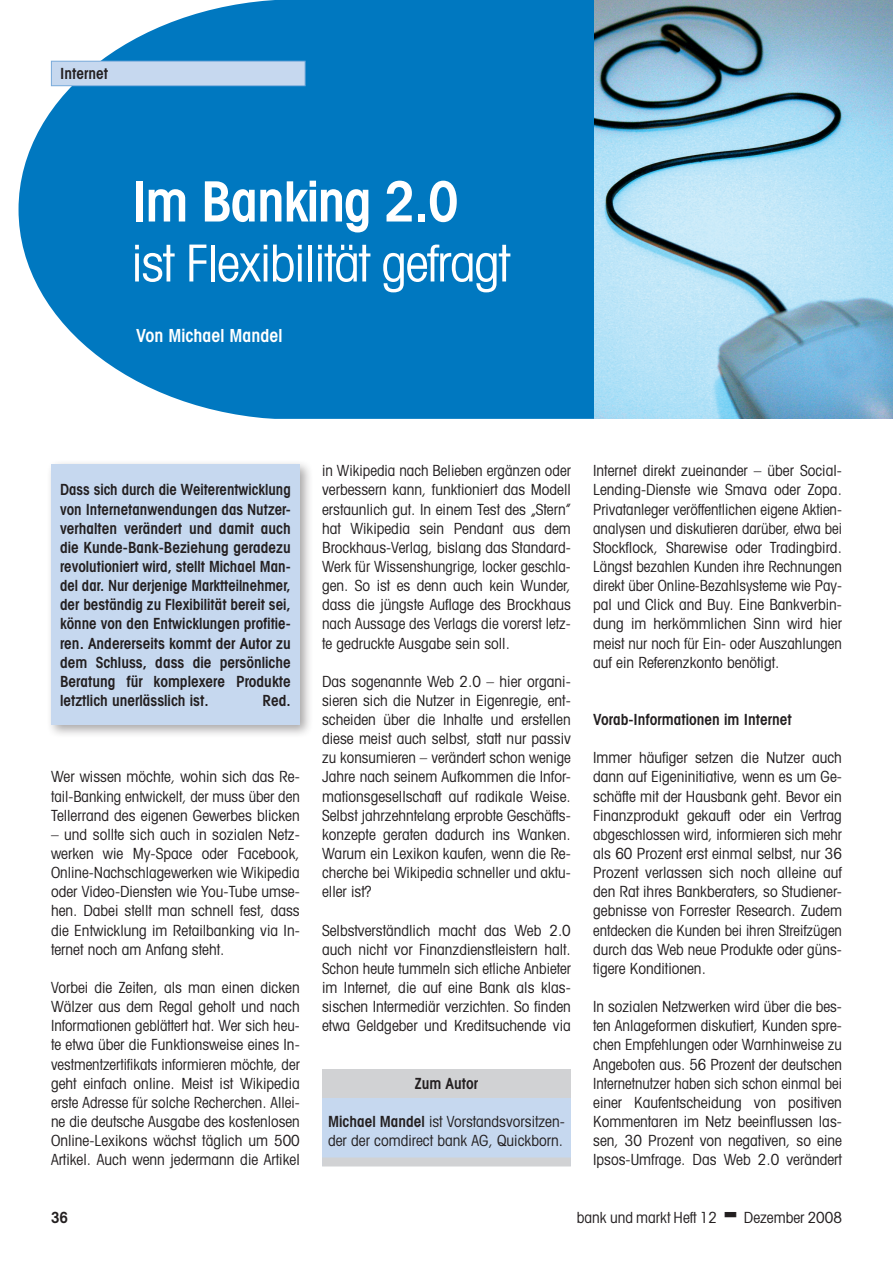
<style>
.page{position:relative;width:893px;height:1263px;background:#fff}
.page>*{position:absolute;margin:0;border:0;box-sizing:border-box;transform-origin:0 0}
.t1{font:600 condensed 55.5px "Avant Garde";letter-spacing:-.025em;color:#fff}
.t2{font:condensed 51px "Avant Garde";letter-spacing:-.025em;color:#fff}
.t3{font:600 condensed 18px "Avant Garde";color:#fff}
.t4{font:condensed 15.3px/19.2px "Avant Garde";color:#231f20;text-align:justify}
.t5{font:600 condensed 15.3px/19.2px "Avant Garde";color:#231f20;text-align:justify}
.s1{font-weight:600}
</style>
<div class="page">
<svg style="left:19px;top:0;width:575px;height:419px;background:#1985c6"></svg>
<div style="left:51px;top:61px;width:254px;height:25px;background:#c6d8ef"></div>
<div style="left:51px;top:61px;width:254px;height:25px;border:1px solid #7aabdb"></div>
<div style="left:45px;top:459px;width:280px;height:285px;background:#231f20;opacity:.4"></div>
<div style="left:51px;top:465px;width:249px;height:260px;background:#c6d8ef"></div>
<div style="left:322px;top:1092px;width:249px;height:73px;background:#c6d8ef"></div>
<div style="left:322px;top:1069px;width:249px;height:29px;background:#d1d2d4"></div>
<div style="left:322px;top:1157px;width:249px;height:9px;background:#d1d2d4"></div>
<img style="left:594px;top:0;width:299px;height:419px">
<p class="t5" style="left:60px;top:64px;width:49px">Internet</p>
<h1 class="t1" style="left:131px;top:168px;width:329px">Im Banking 2.0</h1>
<h2 class="t2" style="left:131px;top:232px;width:380px">ist Flexibilität gefragt</h2>
<p class="t3" style="left:136px;top:325px;width:148px">Von Michael Mandel</p>
<p class="t5" style="left:60px;top:480px;width:232px">Dass sich durch die Weiterentwicklung von Internetanwendungen das Nutzer&shy;verhalten verändert und damit auch die Kunde-Bank-Beziehung geradezu revolutioniert wird, stellt Michael Man&shy;del dar. Nur derjenige Marktteilnehmer, der beständig zu Flexibilität bereit sei, könne von den Entwicklungen profitie&shy;ren. Andererseits kommt der Autor zu dem Schluss, dass die persönliche Beratung für komplexere Produkte letztlich unerlässlich ist.</p>
<p class="t5" style="left:263px;top:691px;width:30px">Red.</p>
<p class="t4" style="left:51px;top:767px;width:250px">Wer wissen möchte, wohin sich das Re&shy;tail-Banking entwickelt, der muss über den Tellerrand des eigenen Gewerbes blicken</p>
<p class="t4" style="left:51px;top:824px;width:250px">– und sollte sich auch in sozialen Netz&shy;werken wie My-Space oder Facebook, Online-Nachschlagewerken wie Wikipedia oder Video-Diensten wie You-Tube umse&shy;hen. Dabei stellt man schnell fest, dass die Entwicklung im Retailbanking via In&shy;ternet noch am Anfang steht.</p>
<p class="t4" style="left:51px;top:977px;width:250px">Vorbei die Zeiten, als man einen dicken Wälzer aus dem Regal geholt und nach Informationen geblättert hat. Wer sich heu&shy;te etwa über die Funktionsweise eines In&shy;vestmentzertifikats informieren möchte, der geht einfach online. Meist ist Wikipedia erste Adresse für solche Recherchen. Allei&shy;ne die deutsche Ausgabe des kostenlosen Online-Lexikons wächst täglich um 500<br>Artikel. Auch wenn jedermann die Artikel</p>
<p class="t4" style="left:322px;top:461px;width:250px">in Wikipedia nach Belieben ergänzen oder verbessern kann, funktioniert das Modell erstaunlich gut. In einem Test des „Stern” hat Wikipedia sein Pendant aus dem Brockhaus-Verlag, bislang das Standard-Werk für Wissenshungrige, locker geschla&shy;gen. So ist es denn auch kein Wunder, dass die jüngste Auflage des Brockhaus nach Aussage des Verlags die vorerst letz&shy;te gedruckte Ausgabe sein soll.</p>
<p class="t4" style="left:322px;top:671px;width:250px">Das sogenannte Web 2.0 – hier organi&shy;sieren sich die Nutzer in Eigenregie, ent&shy;scheiden über die Inhalte und erstellen diese meist auch selbst, statt nur passiv zu konsumieren – verändert schon wenige Jahre nach seinem Aufkommen die Infor&shy;mationsgesellschaft auf radikale Weise.<br>Selbst jahrzehntelang erprobte Geschäfts&shy;konzepte geraten dadurch ins Wanken.<br>Warum ein Lexikon kaufen, wenn die Re&shy;cherche bei Wikipedia schneller und aktu&shy;eller ist?</p>
<p class="t4" style="left:322px;top:920px;width:250px">Selbstverständlich macht das Web 2.0 auch nicht vor Finanzdienstleistern halt.<br>Schon heute tummeln sich etliche Anbieter im Internet, die auf eine Bank als klas&shy;sischen Intermediär verzichten. So finden etwa Geldgeber und Kreditsuchende via</p>
<p class="t5" style="left:415px;top:1073px;width:65px">Zum Autor</p>
<p class="t4" style="left:328px;top:1111px;width:238px"><span class="s1">Michael Mandel</span> ist Vorstandsvorsitzen&shy;der der comdirect bank AG, Quickborn.</p>
<p class="t4" style="left:593px;top:461px;width:250px">Internet direkt zueinander – über Social-Lending-Dienste wie Smava oder Zopa.<br>Privatanleger veröffentlichen eigene Aktien&shy;analysen und diskutieren darüber, etwa bei Stockflock, Sharewise oder Tradingbird.<br>Längst bezahlen Kunden ihre Rechnungen direkt über Online-Bezahlsysteme wie Pay&shy;pal und Click and Buy. Eine Bankverbin&shy;dung im herkömmlichen Sinn wird hier meist nur noch für Ein- oder Auszahlungen auf ein Referenzkonto benötigt.</p>
<p class="t5" style="left:593px;top:710px;width:200px">Vorab-Informationen im Internet</p>
<p class="t4" style="left:593px;top:748px;width:250px">Immer häufiger setzen die Nutzer auch dann auf Eigeninitiative, wenn es um Ge&shy;schäfte mit der Hausbank geht. Bevor ein Finanzprodukt gekauft oder ein Vertrag abgeschlossen wird, informieren sich mehr als 60 Prozent erst einmal selbst, nur 36<br>Prozent verlassen sich noch alleine auf den Rat ihres Bankberaters, so Studiener&shy;gebnisse von Forrester Research. Zudem entdecken die Kunden bei ihren Streifzügen durch das Web neue Produkte oder güns&shy;tigere Konditionen.</p>
<p class="t4" style="left:593px;top:997px;width:250px">In sozialen Netzwerken wird über die bes&shy;ten Anlageformen diskutiert, Kunden spre&shy;chen Empfehlungen oder Warnhinweise zu Angeboten aus. 56 Prozent der deutschen Internetnutzer haben sich schon einmal bei einer Kaufentscheidung von positiven Kommentaren im Netz beeinflussen las&shy;sen, 30 Prozent von negativen, so eine Ipsos-Umfrage. Das Web 2.0 verändert</p>
<p class="t5" style="left:51px;top:1207px;width:19px">36</p>
<p class="t4" style="left:577px;top:1207px;width:142px">bank und markt Heft 12</p>
<p class="t4" style="left:744px;top:1207px;width:100px">Dezember 2008</p>
</div>
